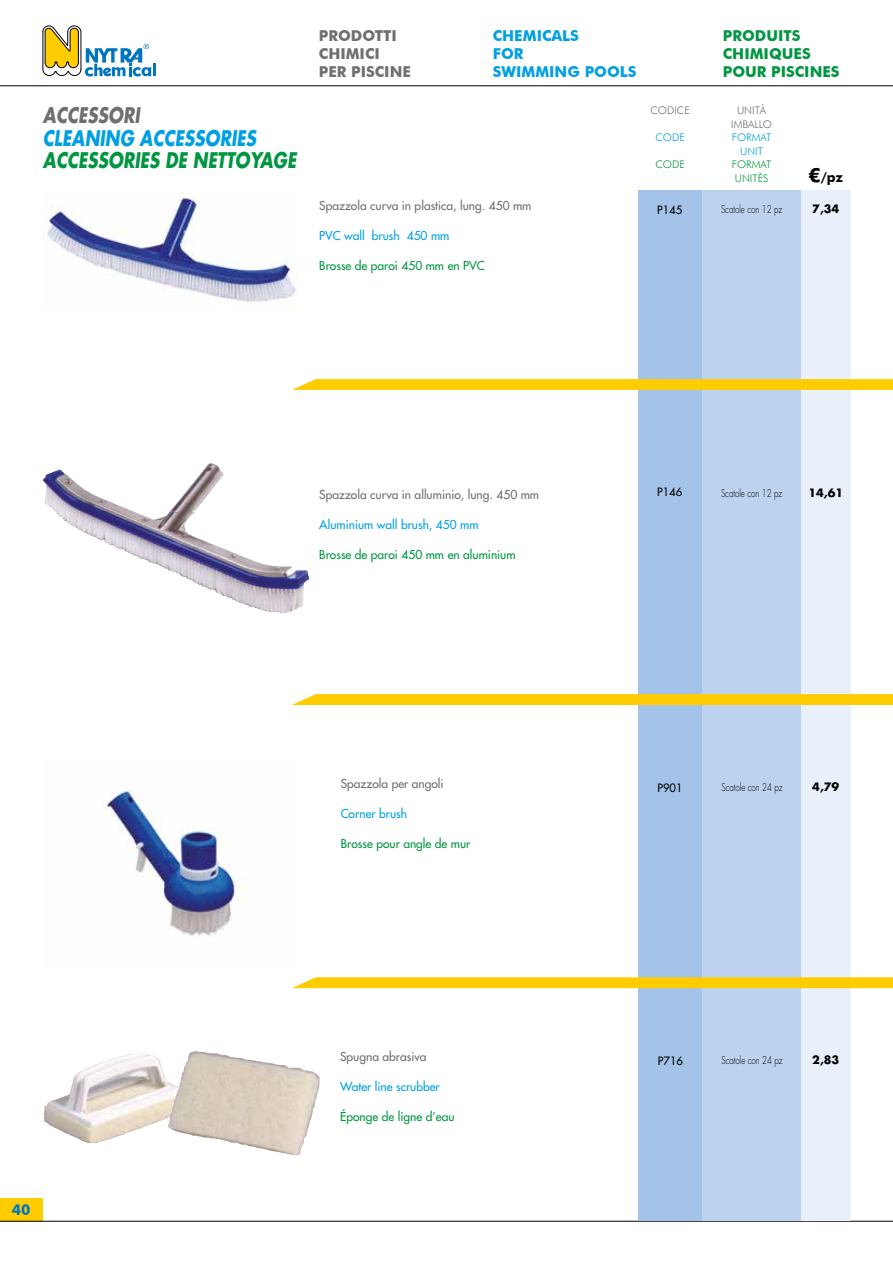
<style>
.page{position:relative;width:893px;height:1263px;background:#fff}
.page>*{position:absolute;margin:0;border:0;box-sizing:border-box;transform-origin:0 0}
.t1{font:italic 700 21px "Futura Std";color:#009641;scale:.8 1}
.t2{font:italic 700 21px "Futura Std";color:#009fe3;scale:.8 1}
.t3{font:italic 700 21px "Futura Std";color:#706f6f;scale:.8 1}
.t4{font:700 15px/18px "Futura BT";color:#009641}
.t5{font:700 15px/18px "Futura BT";color:#706f6f}
.t6{font:700 15px/18px "Futura BT";color:#009fe3}
.t7{font:700 15px "Futura BT";color:#0075bf}
.t8{font:700 13.5px "Futura BT";color:#000}
.t9{font:500 12px "Futura Std";color:#706f6f}
.t10{font:500 12px "Futura Std";color:#009641}
.t11{font:500 12px "Futura Std";color:#009fe3}
.t12{font:700 11.25px "Futura LT";color:#000}
.t13{font:500 11.25px "Futura Std";color:#000}
.t14{font:300 10.5px "Futura Std";color:#000;scale:.75 1}
.t15{font:300 10.5px/13.5px "Futura BT";color:#706f6f;text-align:center}
.t16{font:300 10.5px/13.5px "Futura BT";color:#009641}
.t17{font:300 10.5px/13.5px "Futura BT";color:#009fe3;text-align:center}
.s1{font-family:"Futura Std";font-size:18px}
</style>
<div class="page">
<div style="left:0;top:1198px;width:43px;height:23px;background:#fc0"></div>
<hr style="left:0;top:1221px;width:893px;height:1px;background:#000">
<svg style="left:42px;top:25px;width:114px;height:52px"></svg>
<hr style="left:0;top:85px;width:893px;height:1px;background:#000">
<div style="left:702px;top:190px;width:99px;height:1030px;background:#bcd2ee"></div>
<div style="left:638px;top:190px;width:64px;height:1030px;background:#a4c3e8"></div>
<div style="left:801px;top:190px;width:49px;height:1030px;background:#eaf0fa"></div>
<img style="left:43px;top:464px;width:226px;height:147px">
<img style="left:106px;top:791px;width:138px;height:145px">
<svg style="left:292px;top:977px;width:601px;height:11px;background:#fecd0b"></svg>
<svg style="left:292px;top:694px;width:601px;height:11px;background:#fecd07"></svg>
<svg style="left:292px;top:379px;width:601px;height:11px;background:#fecd07"></svg>
<img style="left:45px;top:190px;width:251px;height:112px">
<img style="left:44px;top:1052px;width:124px;height:91px">
<img style="left:168px;top:1051px;width:151px;height:104px">
<h1 class="t3" style="left:43px;top:102px;width:123px">ACCESSORI</h1>
<h1 class="t2" style="left:43px;top:124px;width:268px">CLEANING ACCESSORIES</h1>
<h1 class="t1" style="left:43px;top:147px;width:318px">ACCESSORIES DE NETTOYAGE</h1>
<p class="t5" style="left:319px;top:26px;width:94px">PRODOTTI<br>CHIMICI<br>PER PISCINE</p>
<p class="t6" style="left:493px;top:26px;width:145px">CHEMICALS<br>FOR<br>SWIMMING POOLS</p>
<p class="t4" style="left:723px;top:26px;width:118px">PRODUITS<br>CHIMIQUES<br>POUR PISCINES</p>
<p class="t15" style="left:731px;top:104px;width:42px">UNITÀ<br>IMBALLO</p>
<p class="t17" style="left:732px;top:131px;width:41px">FORMAT<br>UNIT</p>
<p class="t16" style="left:732px;top:158px;width:41px">FORMAT<br>UNITÈS</p>
<p class="t14" style="left:721px;top:203px;width:83px">Scatole con 12 pz</p>
<p class="t15" style="left:650px;top:104px;width:41px">CODICE</p>
<p class="t17" style="left:655px;top:131px;width:31px">CODE</p>
<p class="t16" style="left:655px;top:158px;width:31px">CODE</p>
<p class="t13" style="left:657px;top:202px;width:27px">P145</p>
<p class="t8" style="left:808px;top:169px;width:36px"><span class="s1">€</span>/pz</p>
<p class="t9" style="left:319px;top:198px;width:214px">Spazzola curva in plastica, lung. 450 mm</p>
<p class="t11" style="left:319px;top:228px;width:132px">PVC wall brush 450 mm</p>
<p class="t10" style="left:319px;top:258px;width:167px">Brosse de paroi 450 mm en PVC</p>
<p class="t12" style="left:812px;top:201px;width:29px">7,34</p>
<p class="t9" style="left:319px;top:487px;width:221px">Spazzola curva in alluminio, lung. 450 mm</p>
<p class="t11" style="left:319px;top:517px;width:161px">Aluminium wall brush, 450 mm</p>
<p class="t10" style="left:319px;top:547px;width:198px">Brosse de paroi 450 mm en aluminium</p>
<p class="t13" style="left:657px;top:485px;width:27px">P146</p>
<p class="t14" style="left:721px;top:487px;width:83px">Scatole con 12 pz</p>
<p class="t12" style="left:808px;top:486px;width:36px">14,61</p>
<p class="t7" style="left:12px;top:1201px;width:20px">40</p>
<p class="t9" style="left:341px;top:776px;width:104px">Spazzola per angoli</p>
<p class="t11" style="left:341px;top:806px;width:68px">Corner brush</p>
<p class="t10" style="left:341px;top:836px;width:131px">Brosse pour angle de mur</p>
<p class="t9" style="left:340px;top:1049px;width:88px">Spugna abrasiva</p>
<p class="t11" style="left:340px;top:1079px;width:101px">Water line scrubber</p>
<p class="t10" style="left:340px;top:1109px;width:116px">Éponge de ligne d’eau</p>
<p class="t13" style="left:658px;top:780px;width:27px">P901</p>
<p class="t14" style="left:721px;top:781px;width:83px">Scatole con 24 pz</p>
<p class="t12" style="left:812px;top:780px;width:29px">4,79</p>
<p class="t13" style="left:658px;top:1053px;width:27px">P716</p>
<p class="t14" style="left:721px;top:1053px;width:83px">Scatole con 24 pz</p>
<p class="t12" style="left:812px;top:1053px;width:29px">2,83</p>
</div>
